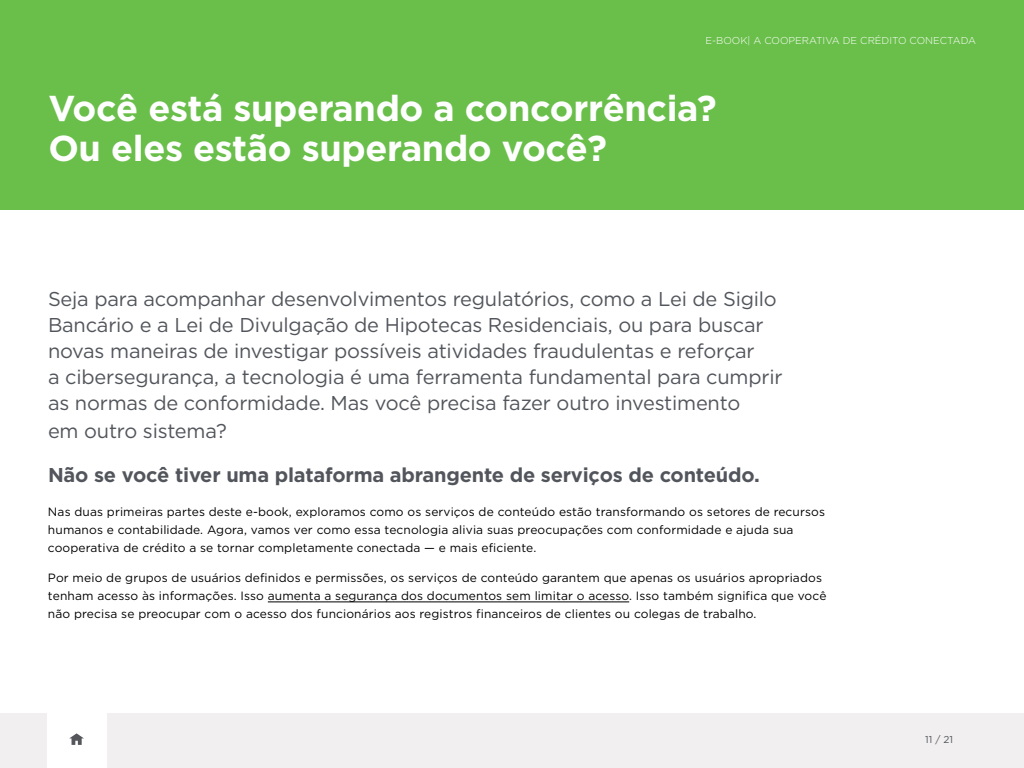
<style>
.page{position:relative;width:1024px;height:768px;background:#fff}
.page>*{position:absolute;margin:0;border:0;box-sizing:border-box;transform-origin:0 0}
.t1{font:700 36px/40px "Gotham HTF";letter-spacing:-.01em;color:#fff}
.t2{font:20px/26px "Gotham HTF";letter-spacing:-.01em;color:#52555b}
.t3{font:700 20px "Gotham HTF";letter-spacing:-.01em;color:#52555b}
.t4{font:12px/18px "Gotham HTF";letter-spacing:.01em;color:#000}
.t5{font:300 10px "Gotham HTF";color:#fff}
.t6{font:10px "Gotham HTF";color:#52555b}
</style>
<div class="page">
<div style="left:0;top:713px;width:1024px;height:55px;background:#f1efef"></div>
<div style="left:47px;top:713px;width:59px;height:55px;background:#fff"></div>
<svg style="left:69px;top:733px;width:15px;height:12px"></svg>
<div style="left:0;top:0;width:1024px;height:210px;background:#6abf4b"></div>
<hr style="left:268px;top:602px;width:361px;height:1px;background:#000">
<p class="t5" style="left:705px;top:35px;width:272px">E-BOOK| A COOPERATIVA DE CRÉDITO CONECTADA</p>
<h1 class="t1" style="left:48px;top:87px;width:670px">Você está superando a concorrência?<br>Ou eles estão superando você?</h1>
<p class="t2" style="left:48px;top:286px;width:736px">Seja para acompanhar desenvolvimentos regulatórios, como a Lei de Sigilo Bancário e a Lei de Divulgação de Hipotecas Residenciais, ou para buscar novas maneiras de investigar possíveis atividades fraudulentas e reforçar<br>a cibersegurança, a tecnologia é uma ferramenta fundamental para cumprir as normas de conformidade. Mas você precisa fazer outro investimento</p>
<h2 class="t2" style="left:48px;top:418px;width:180px">em outro sistema?</h2>
<h2 class="t3" style="left:48px;top:464px;width:713px">Não se você tiver uma plataforma abrangente de serviços de conteúdo.</h2>
<p class="t4" style="left:48px;top:503px;width:779px">Nas duas primeiras partes deste e-book, exploramos como os serviços de conteúdo estão transformando os setores de recursos humanos e contabilidade. Agora, vamos ver como essa tecnologia alivia suas preocupações com conformidade e ajuda sua cooperativa de crédito a se tornar completamente conectada — e mais eficiente.</p>
<p class="t4" style="left:48px;top:569px;width:780px">Por meio de grupos de usuários definidos e permissões, os serviços de conteúdo garantem que apenas os usuários apropriados tenham acesso às informações. Isso aumenta a segurança dos documentos sem limitar o acesso. Isso também significa que você não precisa se preocupar com o acesso dos funcionários aos registros financeiros de clientes ou colegas de trabalho.</p>
<p class="t6" style="left:925px;top:734px;width:29px">11 / 21</p>
</div>
